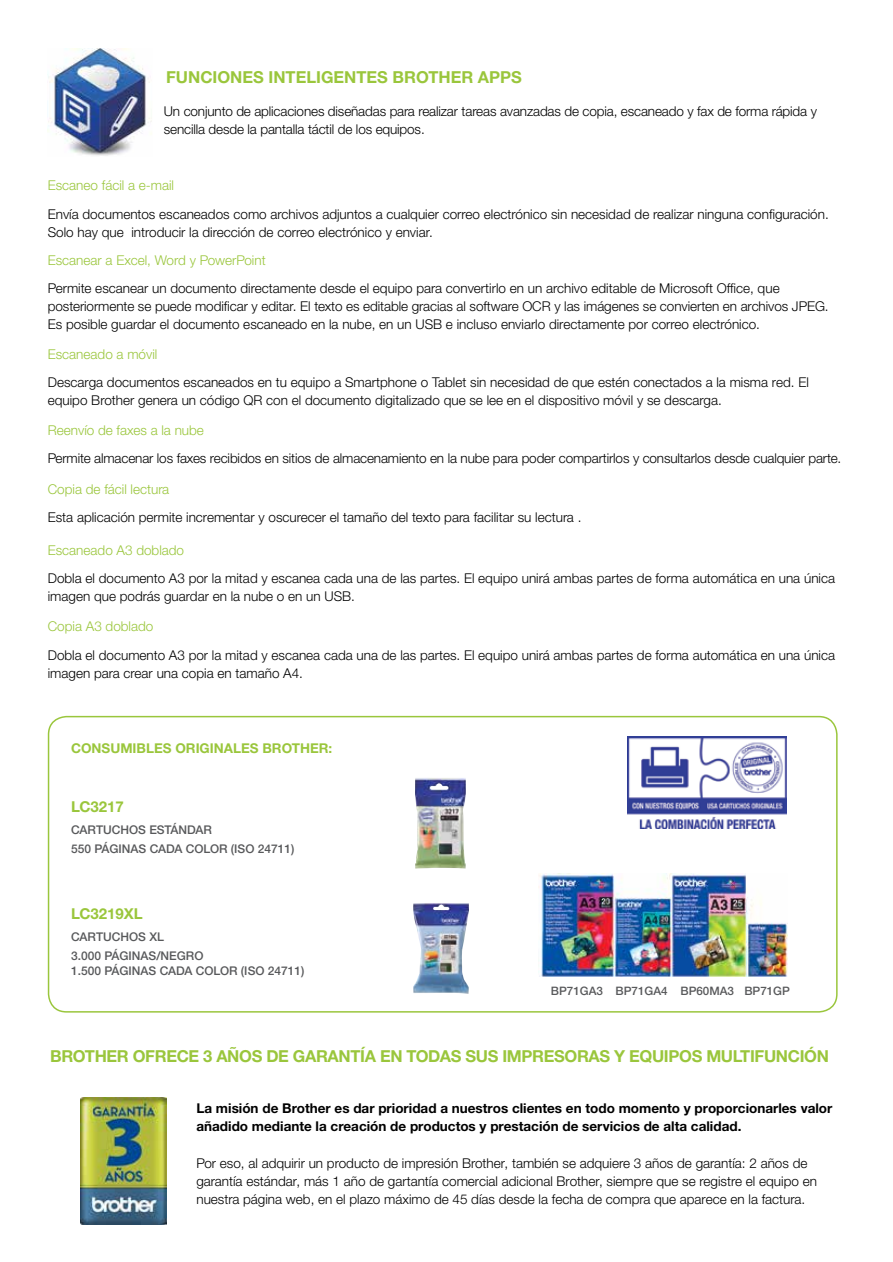
<style>
.page{position:relative;width:893px;height:1262px;background:#fff}
.page>*{position:absolute;margin:0;border:0;box-sizing:border-box;transform-origin:0 0}
.t1{font:700 16.5px "Helvetica Neue LTW1 G";letter-spacing:-.02em;color:#9ac63c}
.t2{font:700 16.5px "Helvetica Neue LTW1 G";color:#9ac63c}
.t3{font:700 15px "Helvetica Neue LTW1 G";color:#9ac63c}
.t4{font:300 13.5px/18px "Helvetica Neue LTW1 G";color:#000}
.t5{font:700 13.5px/18px "Helvetica Neue LTW1 G";color:#000}
.t6{font:300 13.5px "Helvetica Neue LTW1 G";color:#9ac63c}
.t7{font:700 13.5px "Helvetica Neue LTW1 G";color:#9ac63c}
.t8{font:500 12px/19.2px "Helvetica Neue LTW1 G";color:#58595b}
.t9{font:500 11.7px "Helvetica Neue LTW1 G";color:#58595b}
</style>
<div class="page">
<img style="left:81px;top:1097px;width:85px;height:127px">
<img style="left:48px;top:49px;width:104px;height:107px">
<div style="left:48px;top:715px;width:789px;height:297px;border:2px solid #9ac63c;border-radius:18px"></div>
<img style="left:627px;top:736px;width:159px;height:92px">
<img style="left:415px;top:778px;width:51px;height:90px">
<img style="left:538px;top:873px;width:207px;height:103px">
<img style="left:747px;top:897px;width:40px;height:79px">
<img style="left:413px;top:903px;width:56px;height:90px">
<p class="t2" style="left:166px;top:67px;width:357px">FUNCIONES INTELIGENTES BROTHER APPS</p>
<p class="t4" style="left:164px;top:102px;width:654px">Un conjunto de aplicaciones diseñadas para realizar tareas avanzadas de copia, escaneado y fax de forma rápida y sencilla desde la pantalla táctil de los equipos.</p>
<p class="t6" style="left:48px;top:177px;width:128px">Escaneo fácil a e-mail</p>
<p class="t4" style="left:48px;top:205px;width:782px">Envía documentos escaneados como archivos adjuntos a cualquier correo electrónico sin necesidad de realizar ninguna configuración.<br>Solo hay que introducir la dirección de correo electrónico y enviar.</p>
<p class="t6" style="left:48px;top:251px;width:219px">Escanear a Excel, Word y PowerPoint</p>
<p class="t4" style="left:48px;top:279px;width:782px">Permite escanear un documento directamente desde el equipo para convertirlo en un archivo editable de Microsoft Office, que posteriormente se puede modificar y editar. El texto es editable gracias al software OCR y las imágenes se convierten en archivos JPEG.<br>Es posible guardar el documento escaneado en la nube, en un USB e incluso enviarlo directamente por correo electrónico.</p>
<p class="t6" style="left:48px;top:345px;width:111px">Escaneado a móvil</p>
<p class="t4" style="left:48px;top:373px;width:762px">Descarga documentos escaneados en tu equipo a Smartphone o Tablet sin necesidad de que estén conectados a la misma red. El equipo Brother genera un código QR con el documento digitalizado que se lee en el dispositivo móvil y se descarga.</p>
<p class="t6" style="left:48px;top:422px;width:158px">Reenvío de faxes a la nube</p>
<p class="t4" style="left:48px;top:449px;width:795px">Permite almacenar los faxes recibidos en sitios de almacenamiento en la nube para poder compartirlos y consultarlos desde cualquier parte.</p>
<p class="t6" style="left:48px;top:480px;width:123px">Copia de fácil lectura</p>
<p class="t4" style="left:48px;top:508px;width:535px">Esta aplicación permite incrementar y oscurecer el tamaño del texto para facilitar su lectura .</p>
<p class="t6" style="left:48px;top:541px;width:138px">Escaneado A3 doblado</p>
<p class="t4" style="left:48px;top:569px;width:789px">Dobla el documento A3 por la mitad y escanea cada una de las partes. El equipo unirá ambas partes de forma automática en una única imagen que podrás guardar en la nube o en un USB.</p>
<p class="t6" style="left:48px;top:618px;width:107px">Copia A3 doblado</p>
<p class="t4" style="left:48px;top:645px;width:789px">Dobla el documento A3 por la mitad y escanea cada una de las partes. El equipo unirá ambas partes de forma automática en una única imagen para crear una copia en tamaño A4.</p>
<p class="t7" style="left:71px;top:739px;width:263px">CONSUMIBLES ORIGINALES BROTHER:</p>
<p class="t3" style="left:71px;top:796px;width:54px">LC3217</p>
<p class="t8" style="left:71px;top:819px;width:142px">CARTUCHOS ESTÁNDAR<br>550 PÁGINAS</p>
<p class="t8" style="left:150px;top:839px;width:10px">CADA</p>
<p class="t8" style="left:186px;top:839px;width:10px">COLOR</p>
<p class="t8" style="left:231px;top:839px;width:65px">(ISO 24711)</p>
<p class="t3" style="left:71px;top:904px;width:73px">LC3219XL</p>
<p class="t8" style="left:71px;top:926px;width:94px">CARTUCHOS XL<br>3.000 PÁGINAS</p>
<p class="t8" style="left:156px;top:946px;width:14px">/NEGRO</p>
<p class="t8" style="left:71px;top:961px;width:42px">1.500 PÁGINAS</p>
<p class="t8" style="left:160px;top:961px;width:10px">CADA</p>
<p class="t8" style="left:196px;top:961px;width:10px">COLOR</p>
<p class="t8" style="left:241px;top:961px;width:65px">(ISO 24711)</p>
<p class="t9" style="left:551px;top:983px;width:240px">BP71GA3 BP71GA4 BP60MA3 BP71GP</p>
<p class="t1" style="left:50px;top:1045px;width:780px">BROTHER OFRECE 3 AÑOS DE GARANTÍA EN TODAS SUS IMPRESORAS Y EQUIPOS MULTIFUNCIÓN</p>
<p class="t5" style="left:196px;top:1098px;width:637px">La misión de Brother es dar prioridad a nuestros clientes en todo momento y proporcionarles valor añadido mediante la creación de productos y prestación de servicios de alta calidad.</p>
<p class="t4" style="left:196px;top:1154px;width:622px">Por eso, al adquirir un producto de impresión Brother, también se adquiere 3 años de garantía: 2 años de garantía estándar, más 1 año de gartantía comercial adicional Brother, siempre que se registre el equipo en nuestra página web, en el plazo máximo de 45 días desde la fecha de compra que aparece en la factura.</p>
</div>
